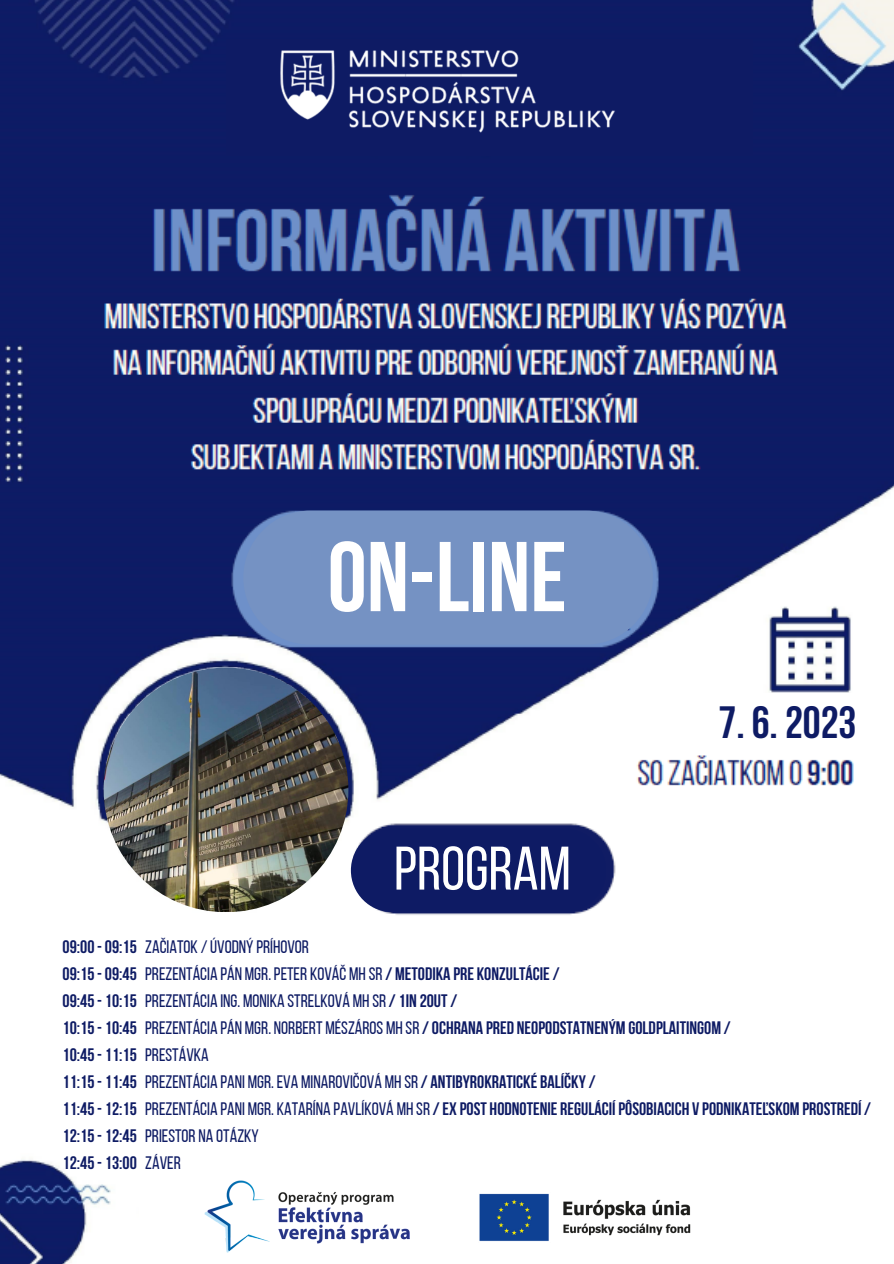
<style>
.page{position:relative;width:894px;height:1264px;background:#fff}
.page>*{position:absolute;margin:0;border:0;box-sizing:border-box;transform-origin:0 0}
.t1{font:700 98.85px "Bebas Neue";color:#fff}
.t2{font:61.35px "Bebas Neue";color:#fff}
.t3{font:700 45px "Bebas Neue";color:#0e1b64}
.t4{font:700 18px "Bebas Neue";color:#0e1b64}
.t5{font:18px "Bebas Neue";color:#0e1b64}
.s1{font-weight:700}
.s2{font-weight:400}
</style>
<div class="page">
<img style="left:0;top:0;width:893px;height:1263px">
<div style="left:243px;top:510px;width:409px;height:134px;background:#7592c3;border-radius:67px"></div>
<img style="left:104px;top:667px;width:244px;height:245px;border-radius:50%">
<div style="left:601px;top:693px;width:268px;height:52px;background:#fff"></div>
<div style="left:80px;top:934px;width:813px;height:219px;background:#fff"></div>
<div style="left:139px;top:1078px;width:754px;height:185px;background:#fff"></div>
<img style="left:479px;top:1193px;width:212px;height:48px">
<img style="left:204px;top:1180px;width:206px;height:73px">
<div style="left:226px;top:39px;width:526px;height:117px;background:#0e1b64"></div>
<img style="left:225px;top:0;width:444px;height:184px">
<div style="left:351px;top:828px;width:254px;height:84px;background:#0e1b64;border-radius:42px"></div>
<p class="t1" style="left:327px;top:537px;width:240px">ON-LINE</p>
<p class="t2" style="left:394px;top:843px;width:178px">PROGRAM</p>
<p class="t3" style="left:718px;top:704px;width:139px">7.6.2023</p>
<p class="t5" style="left:63px;top:939px;width:248px"><span class="s1">09:00 -09:15</span> ZAČIATOK /ÚVODNÝ PRÍHOVOR</p>
<p class="t4" style="left:63px;top:966px;width:498px">09:15 -09:45 <span class="s2">PREZENTÁCIA PÁN MGR. PETER KOVÁČ MH SR</span>/ METODIKA PRE KONZULTÁCIE/</p>
<p class="t5" style="left:63px;top:993px;width:396px"><span class="s1">09:45 -10:15</span> PREZENTÁCIA ING. MONIKA STRELKOVÁ MH SR<span class="s1">/1IN 2OUT/</span></p>
<p class="t4" style="left:63px;top:1020px;width:669px">10:15 -10:45 <span class="s2">PREZENTÁCIA PÁN MGR. NORBERT MÉSZÁROS MH SR</span>/OCHRANA PRED NEOPODSTATNENÝM GOLDPLAITINGOM /</p>
<p class="t4" style="left:63px;top:1047px;width:148px">10:45 -11:15 <span class="s2">PRESTÁVKA</span></p>
<p class="t5" style="left:63px;top:1074px;width:534px"><span class="s1">11:15 -11:45</span> PREZENTÁCIA PANI MGR. EVA MINAROVIČOVÁ MH SR<span class="s1">/ ANTIBYROKRATICKÉ BALÍČKY/</span></p>
<p class="t4" style="left:63px;top:1101px;width:809px">11:45 -12:15 <span class="s2">PREZENTÁCIA PANI MGR. KATARÍNA PAVLÍKOVÁ MH SR</span>/EX POST HODNOTENIE REGULÁCIÍ PÔSOBIACICH V PODNIKATEĽSKOM PROSTREDÍ /</p>
<p class="t5" style="left:63px;top:1128px;width:198px"><span class="s1">12:15 -12:45</span> PRIESTOR NA OTÁZKY</p>
<p class="t4" style="left:63px;top:1155px;width:120px">12:45 -13:00 <span class="s2">ZÁVER</span></p>
</div>
